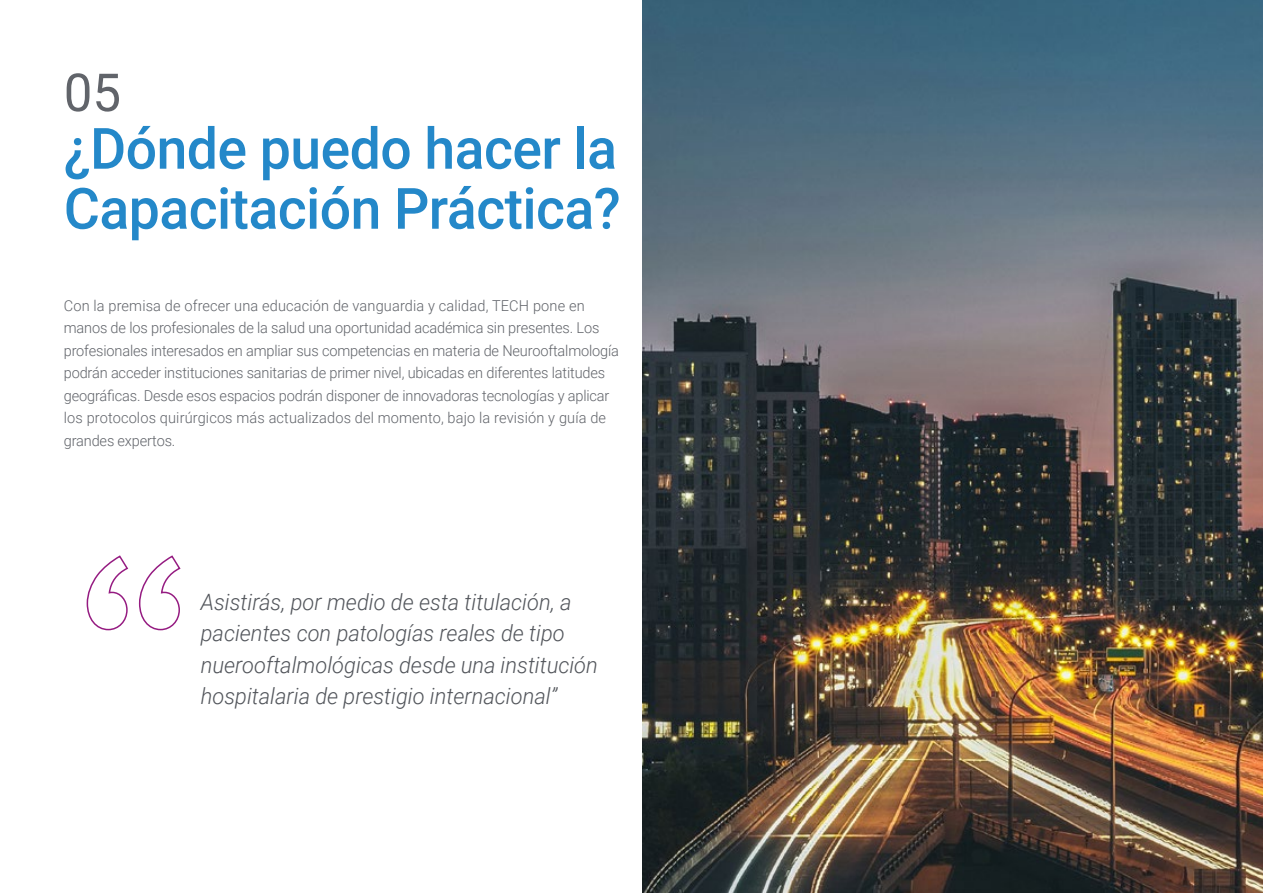
<style>
.page{position:relative;width:1263px;height:893px;background:#fff}
.page>*{position:absolute;margin:0;border:0;box-sizing:border-box;transform-origin:0 0}
.t1{font:500 57px/60px "Roboto";letter-spacing:-.01em;color:#2488c9}
.t2{font:52.5px "Roboto";color:#61646a}
.t3{font:italic 300 22.5px/31.5px "Roboto";color:#52555b}
.t4{font:300 15px/22.5px "Roboto";letter-spacing:-.01em;color:#61646a}
</style>
<div class="page">
<svg style="left:86px;top:555px;width:95px;height:76px"></svg>
<img style="left:642px;top:0;width:621px;height:893px">
<h2 class="t2" style="left:64px;top:56px;width:59px">05</h2>
<h1 class="t1" style="left:64px;top:116px;width:558px">¿Dónde puedo hacer la<br>Capacitación Práctica?</h1>
<p class="t4" style="left:64px;top:293px;width:557px">Con la premisa de ofrecer una educación de vanguardia y calidad, TECH pone en manos de los profesionales de la salud una oportunidad académica sin presentes. Los profesionales interesados en ampliar sus competencias en materia de Neurooftalmología podrán acceder instituciones sanitarias de primer nivel, ubicadas en diferentes latitudes geográficas. Desde esos espacios podrán disponer de innovadoras tecnologías y aplicar los protocolos quirúrgicos más actualizados del momento, bajo la revisión y guía de grandes expertos.</p>
<h3 class="t3" style="left:201px;top:585px;width:399px">Asistirás, por medio de esta titulación, a pacientes con patologías reales de tipo nuerooftalmológicas desde una institución hospitalaria de prestigio internacional”</h3>
</div>
